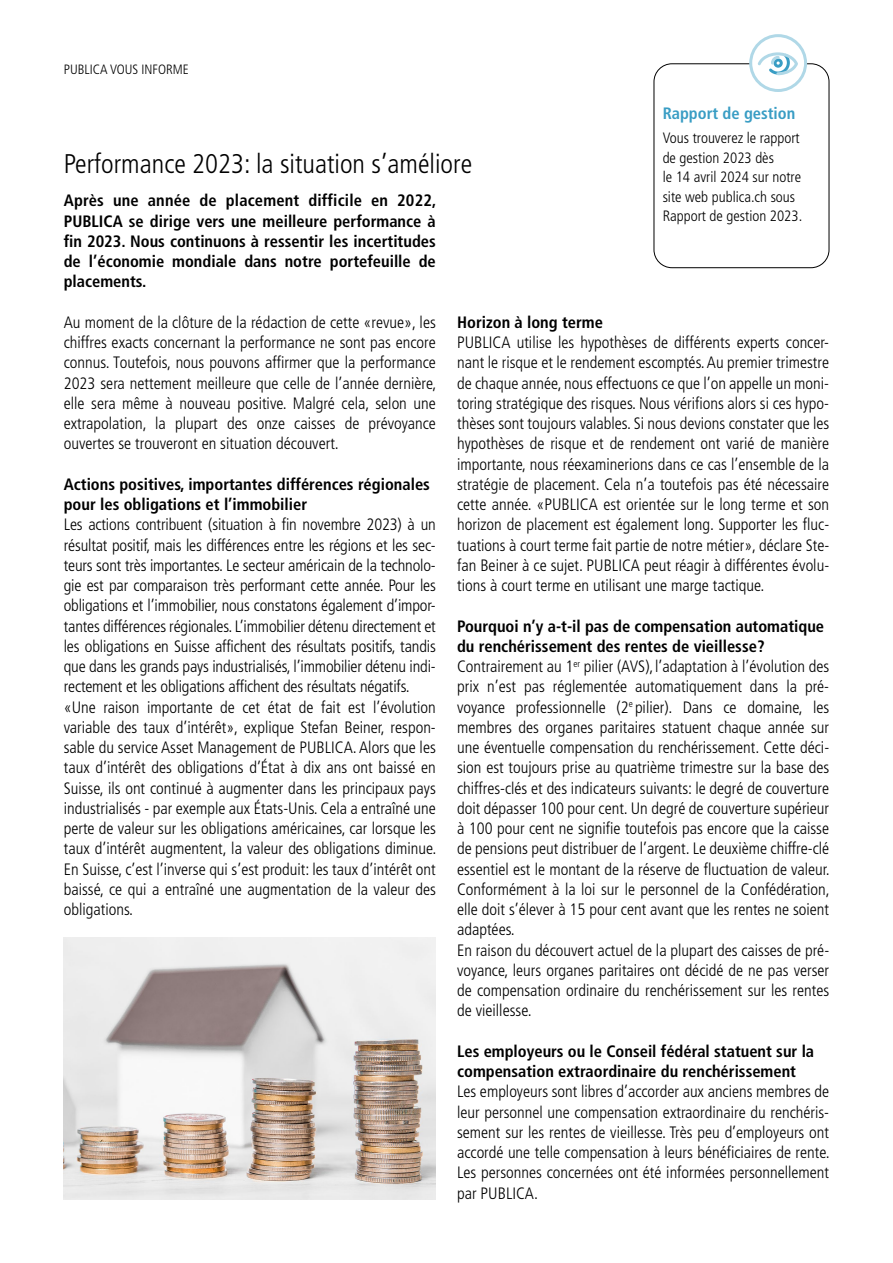
<style>
.page{position:relative;width:893px;height:1263px;background:#fff}
.page>*{position:absolute;margin:0;border:0;box-sizing:border-box;transform-origin:0 0}
.t1{font:300 condensed 27px "Frutiger LT Std";color:#000}
.t2{font:300 condensed 16.5px/20.2px "Frutiger LT Std";color:#000;text-align:justify}
.t3{font:700 condensed 16.5px/20.2px "Frutiger LT Std";color:#000}
.t4{font:700 condensed 16.5px "Frutiger LT Std";color:#399dc4}
.t5{font:300 condensed 15px/19.5px "Frutiger LT Std";color:#000}
.t6{font:300 condensed 13.5px "Frutiger LT Std";color:#000}
.s1{font-weight:700}
</style>
<div class="page">
<img style="left:64px;top:938px;width:372px;height:261px">
<div style="left:654px;top:64px;width:175px;height:204px;border:1px solid #000;border-radius:18px"></div>
<svg style="left:750px;top:34px;width:56px;height:56px"></svg>
<div style="left:749px;top:34px;width:58px;height:58px;border:3px solid #b0d8e7;border-radius:50%"></div>
<svg style="left:756px;top:51px;width:43px;height:26px"></svg>
<p class="t6" style="left:64px;top:62px;width:127px">PUBLICA VOUS INFORME</p>
<p class="t4" style="left:663px;top:104px;width:134px">Rapport de gestion</p>
<p class="t5" style="left:663px;top:128px;width:141px">Vous trouverez le rapport de gestion 2023 dès<br>le 14 avril 2024 sur notre site web publica.ch sous<br>Rapport de gestion 2023.</p>
<h1 class="t1" style="left:64px;top:149px;width:410px">Performance 2023: la situation s’améliore</h1>
<p class="t3" style="left:64px;top:191px;width:374px;text-align:justify">Après une année de placement difficile en 2022, PUBLICA se dirige vers une meilleure performance à fin 2023. Nous continuons à ressentir les incertitudes de l’économie mondiale dans notre portefeuille de placements.</p>
<p class="t2" style="left:64px;top:312px;width:374px">Au moment de la clôture de la rédaction de cette «revue», les chiffres exacts concernant la performance ne sont pas encore connus. Toutefois, nous pouvons affirmer que la performance 2023 sera nettement meilleure que celle de l’année dernière, elle sera même à nouveau positive. Malgré cela, selon une extrapolation, la plupart des onze caisses de prévoyance ouvertes se trouveront en situation découvert.</p>
<p class="t3" style="left:64px;top:474px;width:368px">Actions positives, importantes différences régionales pour les obligations et l’immobilier</p>
<p class="t2" style="left:64px;top:515px;width:374px;text-align:left">Les actions contribuent (situation à fin novembre 2023) à un résultat positif, mais les différences entre les régions et les sec&shy;teurs sont très importantes. Le secteur américain de la technolo&shy;gie est par comparaison très performant cette année. Pour les obligations et l’immobilier, nous constatons également d’impor&shy;tantes différences régionales. L’immobilier détenu directement et les obligations en Suisse affichent des résultats positifs, tandis que dans les grands pays industrialisés, l’immobilier détenu indi&shy;rectement et les obligations affichent des résultats négatifs. «Une raison importante de cet état de fait est l’évolution variable des taux d’intérêt», explique Stefan Beiner, respon&shy;sable du service Asset Management de PUBLICA. Alors que les taux d’intérêt des obligations d’État à dix ans ont baissé en Suisse, ils ont continué à augmenter dans les principaux pays industrialisés - par exemple aux États-Unis. Cela a entraîné une perte de valeur sur les obligations américaines, car lorsque les taux d’intérêt augmentent, la valeur des obligations diminue.<br>En Suisse, c’est l’inverse qui s’est produit: les taux d’intérêt ont baissé, ce qui a entraîné une augmentation de la valeur des obligations.</p>
<p class="t3" style="left:457px;top:312px;width:147px">Horizon à long terme</p>
<p class="t2" style="left:457px;top:332px;width:374px">PUBLICA utilise les hypothèses de différents experts concer&shy;nant le risque et le rendement escomptés. Au premier trimestre de chaque année, nous effectuons ce que l’on appelle un moni&shy;toring stratégique des risques. Nous vérifions alors si ces hypo&shy;thèses sont toujours valables. Si nous devions constater que les hypothèses de risque et de rendement ont varié de manière importante, nous réexaminerions dans ce cas l’ensemble de la stratégie de placement. Cela n’a toutefois pas été nécessaire cette année. «PUBLICA est orientée sur le long terme et son horizon de placement est également long. Supporter les fluc&shy;tuations à court terme fait partie de notre métier», déclare Ste&shy;fan Beiner à ce sujet. PUBLICA peut réagir à différentes évolu&shy;tions à court terme en utilisant une marge tactique.</p>
<p class="t2" style="left:457px;top:616px;width:374px;text-align:left"><span class="s1">Pourquoi n’y a-t-il pas de compensation automatique du renchérissement des rentes de vieillesse?<br></span>Contrairement au 1<sup>er</sup> pilier (AVS),l’adaptation à l’évolution des prix n’est pas réglementée automatiquement dans la pré&shy;voyance professionnelle (2<sup>e</sup> pilier). Dans ce domaine, les membres des organes paritaires statuent chaque année sur une éventuelle compensation du renchérissement. Cette déci&shy;sion est toujours prise au quatrième trimestre sur la base des chiffres-clés et des indicateurs suivants: le degré de couverture doit dépasser 100 pour cent. Un degré de couverture supérieur à 100 pour cent ne signifie toutefois pas encore que la caisse de pensions peut distribuer de l’argent. Le deuxième chiffre-clé essentiel est le montant de la réserve de fluctuation de valeur.<br>Conformément à la loi sur le personnel de la Confédération, elle doit s’élever à 15 pour cent avant que les rentes ne soient adaptées.<br>En raison du découvert actuel de la plupart des caisses de pré&shy;voyance, leurs organes paritaires ont décidé de ne pas verser de compensation ordinaire du renchérissement sur les rentes de vieillesse.</p>
<p class="t3" style="left:457px;top:1041px;width:359px">Les employeurs ou le Conseil fédéral statuent sur la compensation extraordinaire du renchérissement</p>
<p class="t2" style="left:457px;top:1082px;width:374px">Les employeurs sont libres d’accorder aux anciens membres de leur personnel une compensation extraordinaire du renchéris&shy;sement sur les rentes de vieillesse. Très peu d’employeurs ont accordé une telle compensation à leurs bénéficiaires de rente.<br>Les personnes concernées ont été informées personnellement par PUBLICA.</p>
</div>
